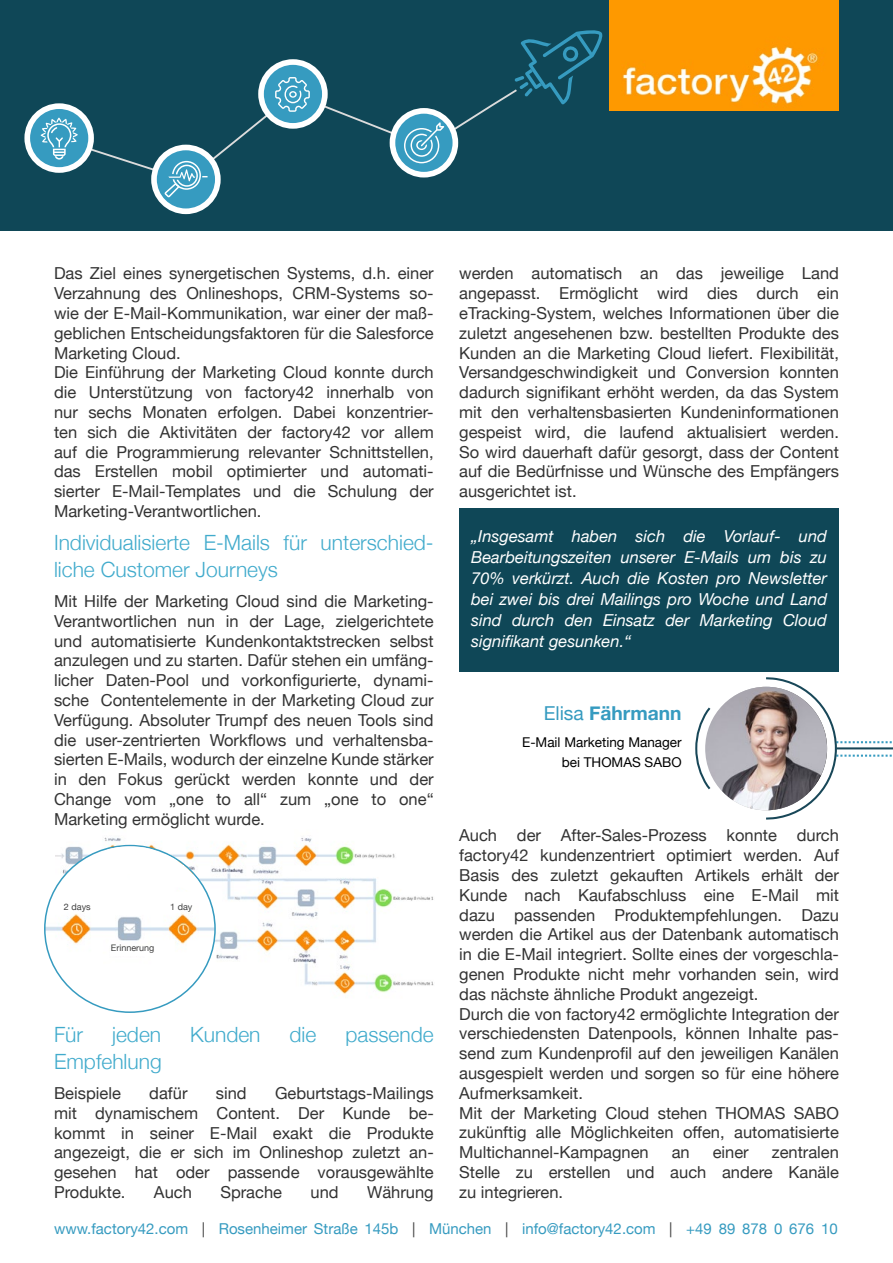
<style>
.page{position:relative;width:893px;height:1263px;background:#fff}
.page>*{position:absolute;margin:0;border:0;box-sizing:border-box;transform-origin:0 0}
.t1{font:300 21px/27px "Helvetica Neue";color:#41abcc}
.t2{font:700 19.2px "Helvetica Neue";color:#369bc0}
.t3{font:16.5px/19.8px "Helvetica Neue";color:#333;text-align:justify}
.t4{font:italic 16.5px/21px "Helvetica Neue";color:#fff;text-align:justify}
.t5{font:15px "Helvetica Neue";color:#369bc0}
.t6{font:13.5px/19.5px "Helvetica Neue";color:#000;text-align:right}
.t7{font:9px "Helvetica Neue";color:#3e3e3e}
.s1{font-weight:400}
.s2{color:#3e3e3e}
.s3{font-size:18px;color:#fff}
</style>
<div class="page">
<div style="left:0;top:0;width:893px;height:231px;background:#0f4757"></div>
<img style="left:610px;top:0;width:228px;height:111px">
<svg style="left:154px;top:147px;width:64px;height:64px"></svg>
<div style="left:151px;top:145px;width:70px;height:69px;border:6px solid #fff;border-radius:50%"></div>
<svg style="left:27px;top:106px;width:64px;height:64px"></svg>
<div style="left:24px;top:103px;width:70px;height:70px;border:6px solid #fff;border-radius:50%"></div>
<svg style="left:41px;top:30px;width:562px;height:167px"></svg>
<img style="left:104px;top:837px;width:330px;height:176px">
<div style="left:459px;top:508px;width:380px;height:164px;background:#0f4757"></div>
<svg style="left:695px;top:677px;width:197px;height:143px"></svg>
<img style="left:705px;top:687px;width:122px;height:123px">
<svg style="left:45px;top:845px;width:170px;height:167px"></svg>
<div style="left:101px;top:846px;width:60px;height:19px;background:#fff;border-radius:50%"></div>
<p class="t3" style="left:54px;top:264px;width:381px;text-align:left">Das Ziel eines synergetischen Systems, d.h. einer Verzahnung des Onlineshops, CRM-Systems so&shy;wie der E-Mail-Kommunikation, war einer der maß&shy;geblichen Entscheidungsfaktoren für die Salesforce Marketing Cloud.<br>Die Einführung der Marketing Cloud konnte durch die Unterstützung von factory42 innerhalb von nur sechs Monaten erfolgen. Dabei konzentrier&shy;ten sich die Aktivitäten der factory42 vor allem auf die Programmierung relevanter Schnittstellen, das Erstellen mobil optimierter und automati&shy;sierter E-Mail-Templates und die Schulung der Marketing-Verantwortlichen.</p>
<p class="t1" style="left:54px;top:527px;width:381px">Individualisierte E-Mails für unterschied&shy;liche Customer Journeys</p>
<p class="t3" style="left:54px;top:592px;width:381px">Mit Hilfe der Marketing Cloud sind die Marketing-Verantwortlichen nun in der Lage, zielgerichtete und automatisierte Kundenkontaktstrecken selbst anzulegen und zu starten. Dafür stehen ein umfäng&shy;licher Daten-Pool und vorkonfigurierte, dynami&shy;sche Contentelemente in der Marketing Cloud zur Verfügung. Absoluter Trumpf des neuen Tools sind die user-zentrierten Workflows und verhaltensba&shy;sierten E-Mails, wodurch der einzelne Kunde stärker in den Fokus gerückt werden konnte und der Change vom „one to all“ zum „one to one“ Marketing ermöglicht wurde.</p>
<p class="t7" style="left:64px;top:900px;width:28px">2 days</p>
<p class="t7" style="left:170px;top:900px;width:24px">1 day</p>
<p class="t7" style="left:111px;top:941px;width:45px">Erinnerung</p>
<p class="t1" style="left:54px;top:1019px;width:31px">Für</p>
<p class="t1" style="left:112px;top:1019px;width:51px">jeden</p>
<p class="t1" style="left:190px;top:1019px;width:72px">Kunden</p>
<p class="t1" style="left:290px;top:1019px;width:28px">die</p>
<p class="t1" style="left:345px;top:1019px;width:90px">passende</p>
<p class="t1" style="left:54px;top:1046px;width:109px">Empfehlung</p>
<p class="t3" style="left:54px;top:1084px;width:68px">Beispiele</p>
<p class="t3" style="left:149px;top:1084px;width:40px">dafür</p>
<p class="t3" style="left:216px;top:1084px;width:32px">sind</p>
<p class="t3" style="left:54px;top:1084px;width:381px;text-indent:221px">Geburtstags-Mailings mit dynamischem Content. Der Kunde be&shy;kommt in seiner E-Mail exakt die Produkte angezeigt, die er sich im Onlineshop zuletzt an&shy;gesehen hat oder passende vorausgewählte Produkte.</p>
<p class="t3" style="left:154px;top:1183px;width:39px">Auch</p>
<p class="t3" style="left:220px;top:1183px;width:63px">Sprache</p>
<p class="t3" style="left:310px;top:1183px;width:30px">und</p>
<p class="t3" style="left:367px;top:1183px;width:68px">Währung</p>
<p class="t3" style="left:459px;top:264px;width:381px">werden automatisch an das jeweilige Land angepasst. Ermöglicht wird dies durch ein eTracking-System, welches Informationen über die zuletzt angesehenen bzw. bestellten Produkte des Kunden an die Marketing Cloud liefert. Flexibilität, Versandgeschwindigkeit und Conversion konnten dadurch signifikant erhöht werden, da das System mit den verhaltensbasierten Kundeninformationen gespeist wird, die laufend aktualisiert werden.<br>So wird dauerhaft dafür gesorgt, dass der Content auf die Bedürfnisse und Wünsche des Empfängers ausgerichtet ist.</p>
<p class="t4" style="left:471px;top:526px;width:357px">„Insgesamt haben sich die Vorlauf- und Bearbeitungszeiten unserer E-Mails um bis zu 70% verkürzt. Auch die Kosten pro Newsletter bei zwei bis drei Mailings pro Woche und Land sind durch den Einsatz der Marketing Cloud signifikant gesunken.“</p>
<p class="t2" style="left:544px;top:698px;width:139px"><span class="s1">Elisa</span> Fährmann</p>
<p class="t6" style="left:522px;top:733px;width:161px">E-Mail Marketing Manager bei THOMAS SABO</p>
<p class="t3" style="left:459px;top:827px;width:381px;text-align:left">Auch der After-Sales-Prozess konnte durch factory42 kundenzentriert optimiert werden. Auf Basis des zuletzt gekauften Artikels erhält der Kunde nach Kaufabschluss eine E-Mail mit dazu passenden Produktempfehlungen. Dazu werden die Artikel aus der Datenbank automatisch in die E-Mail integriert. Sollte eines der vorgeschla&shy;genen Produkte nicht mehr vorhanden sein, wird das nächste ähnliche Produkt angezeigt.<br>Durch die von factory42 ermöglichte Integration der verschiedensten Datenpools, können Inhalte pas&shy;send zum Kundenprofil auf den jeweiligen Kanälen ausgespielt werden und sorgen so für eine höhere Aufmerksamkeit.<br>Mit der Marketing Cloud stehen THOMAS SABO zukünftig alle Möglichkeiten offen, automatisierte Multichannel-Kampagnen</p>
<p class="t3" style="left:459px;top:1143px;width:381px;text-indent:312px">zentralen Stelle zu erstellen und auch andere Kanäle zu integrieren.</p>
<p class="t3" style="left:672px;top:1143px;width:20px">an</p>
<p class="t3" style="left:713px;top:1143px;width:38px">einer</p>
<p class="t5" style="left:54px;top:1218px;width:785px">www.factory42.com <span class="s2">|</span> Rosenheimer Straße 145b <span class="s2">|</span> München <span class="s2">|</span> info@factory42.com <span class="s2">|</span> +49 89 878 0 676 10<span class="s3">3</span></p>
</div>
